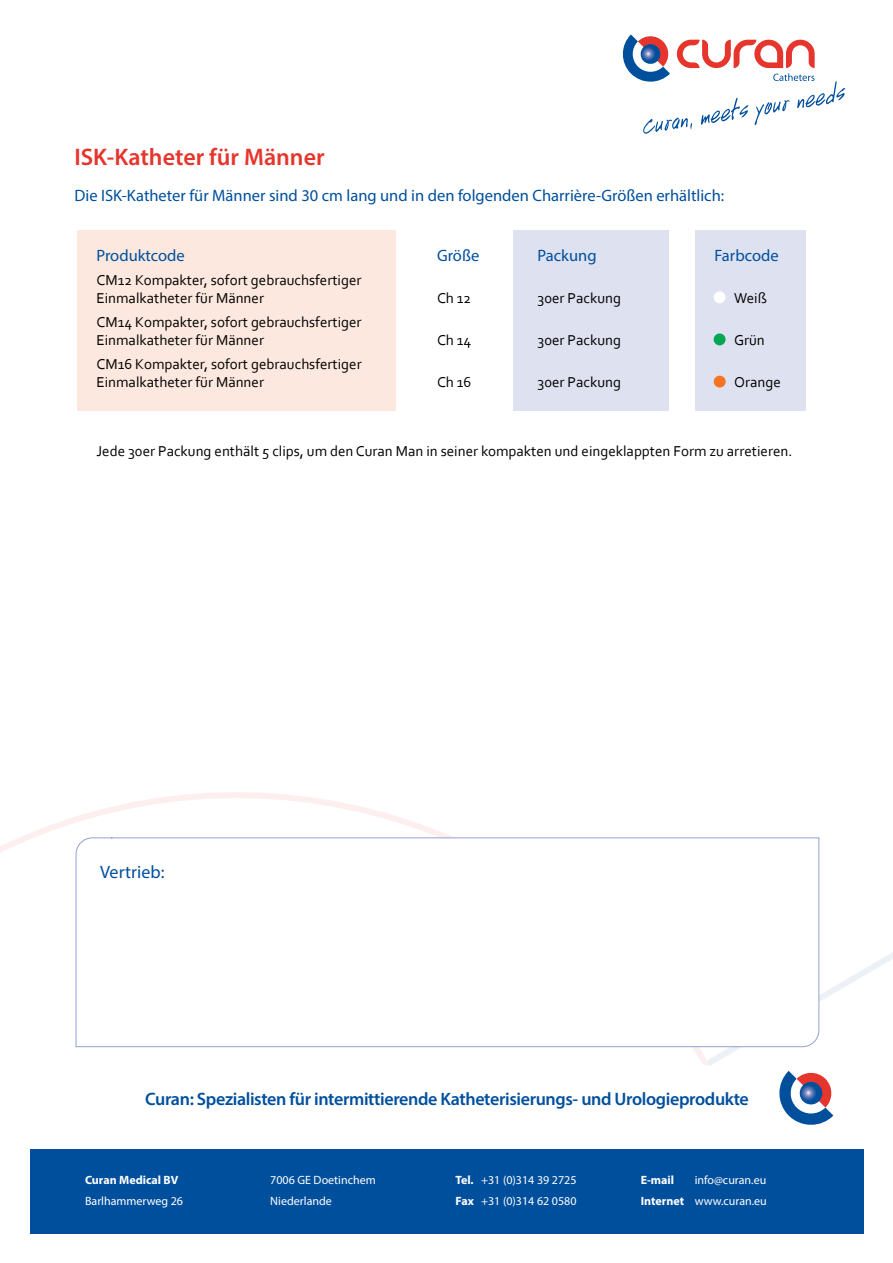
<style>
.page{position:relative;width:893px;height:1263px;background:#fff}
.page>*{position:absolute;margin:0;border:0;box-sizing:border-box;transform-origin:0 0}
.t1{font:600 24px "Myriad Pro";color:#e6352d}
.t2{font:600 18px "Myriad Pro";letter-spacing:-.02em;color:#004f9d}
.t3{font:18px "Myriad Pro";letter-spacing:.005em;color:#004f9d}
.t4{font:16.5px "Myriad Pro";color:#004f9d}
.t5{font:15px/18px "Corbel";color:#000}
.t6{font:12px/21px "Myriad Pro";color:#fff}
.t7{font:700 12px "Myriad Pro";color:#fff}
.s1{font-weight:700}
</style>
<div class="page">
<svg style="left:714px;top:904px;width:179px;height:212px"></svg>
<svg style="left:0;top:792px;width:714px;height:274px"></svg>
<div style="left:30px;top:1149px;width:834px;height:85px;background:#004f9d"></div>
<svg style="left:779px;top:1071px;width:54px;height:54px"></svg>
<svg style="left:76px;top:837px;width:743px;height:210px"></svg>
<div style="left:77px;top:231px;width:318px;height:180px;background:#fce8de"></div>
<div style="left:514px;top:231px;width:155px;height:180px;background:#dee1f0"></div>
<div style="left:695px;top:231px;width:110px;height:180px;background:#dee1f0"></div>
<div style="left:714px;top:841px;width:12px;height:12px;background:#fff;border-radius:50%"></div>
<div style="left:714px;top:291px;width:12px;height:12px;background:#fff;border-radius:50%"></div>
<div style="left:714px;top:333px;width:12px;height:12px;background:#00a651;border-radius:50%"></div>
<div style="left:714px;top:376px;width:12px;height:12px;background:#f47421;border-radius:50%"></div>
<svg style="left:623px;top:34px;width:222px;height:100px"></svg>
<h1 class="t1" style="left:75px;top:141px;width:252px">ISK-Katheter für Männer</h1>
<p class="t4" style="left:75px;top:185px;width:651px">Die ISK-Katheter für Männer sind 30 cm lang und in den folgenden Charrière-Größen erhältlich:</p>
<p class="t4" style="left:97px;top:245px;width:90px">Produktcode</p>
<p class="t4" style="left:437px;top:245px;width:44px">Größe</p>
<p class="t4" style="left:538px;top:245px;width:60px">Packung</p>
<p class="t4" style="left:715px;top:245px;width:66px">Farbcode</p>
<p class="t5" style="left:97px;top:270px;width:266px">CM12 Kompakter, sofort gebrauchsfertiger<br>Einmalkatheter für Männer</p>
<p class="t5" style="left:437px;top:288px;width:36px">Ch 12</p>
<p class="t5" style="left:538px;top:288px;width:85px">30er Packung</p>
<p class="t5" style="left:734px;top:288px;width:34px">Weiß</p>
<p class="t5" style="left:97px;top:312px;width:267px">CM14 Kompakter, sofort gebrauchsfertiger<br>Einmalkatheter für Männer</p>
<p class="t5" style="left:97px;top:354px;width:267px">CM16 Kompakter, sofort gebrauchsfertiger<br>Einmalkatheter für Männer</p>
<p class="t5" style="left:437px;top:330px;width:36px">Ch 14</p>
<p class="t5" style="left:538px;top:330px;width:85px">30er Packung</p>
<p class="t5" style="left:734px;top:330px;width:32px">Grün</p>
<p class="t5" style="left:437px;top:372px;width:36px">Ch 16</p>
<p class="t5" style="left:538px;top:372px;width:85px">30er Packung</p>
<p class="t5" style="left:734px;top:372px;width:48px">Orange</p>
<p class="t5" style="left:97px;top:442px;width:697px">Jede 30er Packung enthält 5 clips, um den Curan Man in seiner kompakten und eingeklappten Form zu arretieren.</p>
<p class="t3" style="left:100px;top:861px;width:66px">Vertrieb:</p>
<p class="t2" style="left:145px;top:1087px;width:605px">Curan: Spezialisten für intermittierende Katheterisierungs- und Urologieprodukte</p>
<p class="t7" style="left:85px;top:1172px;width:95px">Curan Medical BV</p>
<p class="t6" style="left:85px;top:1190px;width:100px">Barlhammerweg 26</p>
<p class="t6" style="left:641px;top:1169px;width:128px;text-align:right">info@curan.eu<br><span class="s1">Internet</span> www.curan.eu</p>
<p class="t6" style="left:270px;top:1169px;width:107px">7006 GE Doetinchem<br>Niederlande</p>
<p class="t6" style="left:455px;top:1169px;width:122px"><span class="s1">Tel.</span> +31 (0)314 39 2725<br><span class="s1">Fax</span> +31 (0)314 62 0580</p>
<p class="t7" style="left:641px;top:1172px;width:35px">E-mail</p>
</div>
